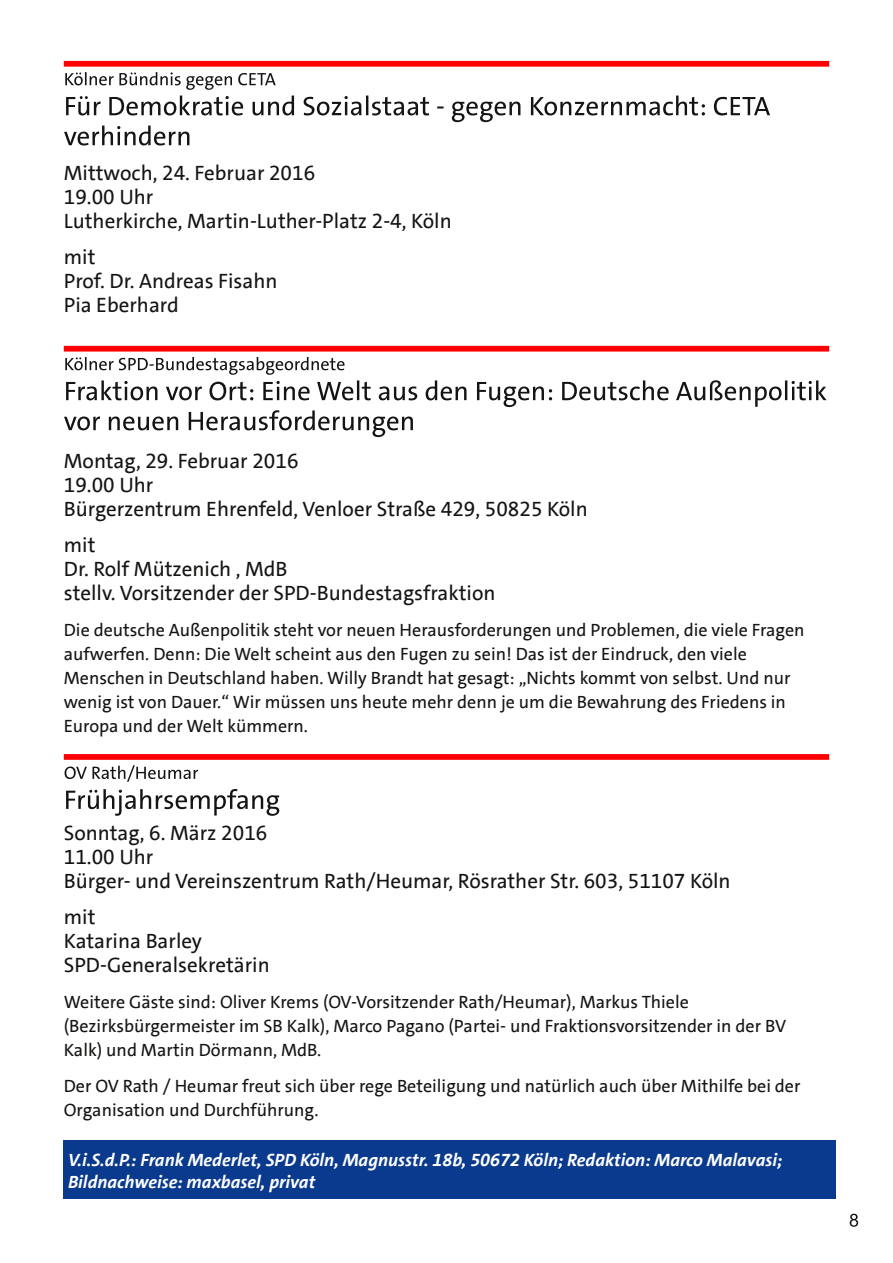
<style>
.page{position:relative;width:893px;height:1263px;background:#fff}
.page>*{position:absolute;margin:0;border:0;box-sizing:border-box;transform-origin:0 0}
.t1{font:21px/24px "SPD The Sans";color:#161413}
.t2{font:18px/24px "SPD The Sans";color:#161413}
.t3{font:italic 700 18px/22.5px "SPD The Sans";color:#fff}
</style>
<div class="page">
<svg style="left:850px;top:1213px;width:8px;height:14px"></svg>
<div style="left:64px;top:1141px;width:772px;height:58px;background:#0a3a8d"></div>
<svg style="left:65px;top:72px;width:167px;height:18px"></svg>
<svg style="left:238px;top:73px;width:38px;height:12px"></svg>
<svg style="left:66px;top:96px;width:35px;height:19px"></svg>
<svg style="left:109px;top:96px;width:134px;height:19px"></svg>
<svg style="left:253px;top:96px;width:41px;height:19px"></svg>
<svg style="left:304px;top:96px;width:125px;height:19px"></svg>
<svg style="left:437px;top:106px;width:7px;height:2px"></svg>
<svg style="left:452px;top:102px;width:68px;height:20px"></svg>
<svg style="left:531px;top:96px;width:174px;height:19px"></svg>
<svg style="left:714px;top:97px;width:56px;height:18px"></svg>
<svg style="left:64px;top:126px;width:125px;height:19px"></svg>
<div style="left:64px;top:61px;width:765px;height:6px;background:#f00"></div>
<svg style="left:65px;top:357px;width:288px;height:43px"></svg>
<hr style="left:357px;top:380px;width:2px;height:20px;background:#161413">
<svg style="left:362px;top:382px;width:9px;height:18px"></svg>
<svg style="left:379px;top:386px;width:38px;height:14px"></svg>
<svg style="left:426px;top:380px;width:40px;height:20px"></svg>
<svg style="left:477px;top:382px;width:75px;height:25px"></svg>
<svg style="left:562px;top:380px;width:107px;height:20px"></svg>
<svg style="left:676px;top:380px;width:106px;height:27px"></svg>
<hr style="left:785px;top:380px;width:2px;height:20px;background:#161413">
<svg style="left:792px;top:380px;width:34px;height:20px"></svg>
<svg style="left:64px;top:416px;width:36px;height:14px"></svg>
<svg style="left:109px;top:416px;width:69px;height:14px"></svg>
<svg style="left:189px;top:410px;width:224px;height:27px"></svg>
<div style="left:64px;top:346px;width:765px;height:6px;background:#f00"></div>
<svg style="left:65px;top:766px;width:22px;height:13px"></svg>
<svg style="left:93px;top:765px;width:105px;height:17px"></svg>
<svg style="left:66px;top:789px;width:213px;height:27px"></svg>
<div style="left:64px;top:754px;width:765px;height:6px;background:#f00"></div>
<p class="t1" style="left:64px;top:161px;width:389px">Mittwoch, 24. Februar 2016<br>19.00 Uhr<br>Lutherkirche, Martin-Luther-Platz 2-4, Köln</p>
<p class="t1" style="left:64px;top:245px;width:215px">mit<br>Prof. Dr. Andreas Fisahn<br>Pia Eberhard</p>
<p class="t1" style="left:64px;top:449px;width:525px">Montag, 29. Februar 2016<br>19.00 Uhr<br>Bürgerzentrum Ehrenfeld, Venloer Straße 429, 50825 Köln</p>
<p class="t1" style="left:64px;top:533px;width:433px">mit<br>Dr. Rolf Mützenich , MdB<br>stellv. Vorsitzender der SPD-Bundestagsfraktion</p>
<p class="t2" style="left:64px;top:618px;width:742px">Die deutsche Außenpolitik steht vor neuen Herausforderungen und Problemen, die viele Fragen aufwerfen. Denn: Die Welt scheint aus den Fugen zu sein! Das ist der Eindruck, den viele Menschen in Deutschland haben. Willy Brandt hat gesagt: „Nichts kommt von selbst. Und nur wenig ist von Dauer.“ Wir müssen uns heute mehr denn je um die Bewahrung des Friedens in Europa und der Welt kümmern.</p>
<p class="t1" style="left:64px;top:821px;width:668px">Sonntag, 6. März 2016<br>11.00 Uhr<br>Bürger- und Vereinszentrum Rath/Heumar, Rösrather Str. 603, 51107 Köln</p>
<p class="t1" style="left:64px;top:905px;width:207px">mit<br>Katarina Barley<br>SPD-Generalsekretärin</p>
<p class="t2" style="left:64px;top:990px;width:724px">Weitere Gäste sind: Oliver Krems (OV-Vorsitzender Rath/Heumar), Markus Thiele (Bezirksbürgermeister im SB Kalk), Marco Pagano (Partei- und Fraktionsvorsitzender in der BV<br>Kalk) und Martin Dörmann, MdB.</p>
<p class="t2" style="left:64px;top:1074px;width:738px">Der OV Rath / Heumar freut sich über rege Beteiligung und natürlich auch über Mithilfe bei der<br>Organisation und Durchführung.</p>
<p class="t3" style="left:68px;top:1149px;width:716px">V.i.S.d.P.: Frank Mederlet, SPD Köln, Magnusstr. 18b, 50672 Köln; Redaktion: Marco Malavasi;<br>Bildnachweise: maxbasel, privat</p>
</div>
